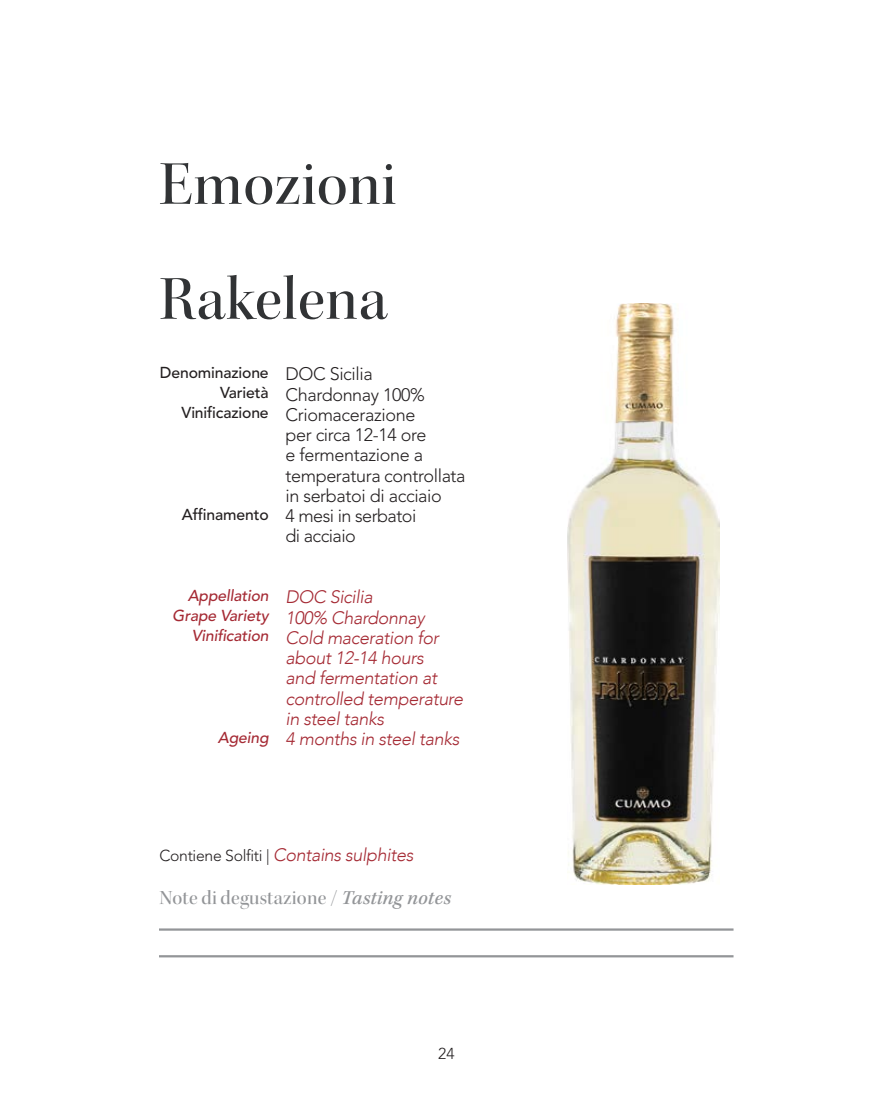
<style>
.page{position:relative;width:893px;height:1117px;background:#fff}
.page>*{position:absolute;margin:0;border:0;box-sizing:border-box;transform-origin:0 0}
.t1{font:63px "Kepler Std Medium Disp";letter-spacing:.01em;color:#313335}
.t2{font:20.25px "Kepler Std Medium Disp";letter-spacing:.01em;color:#939598}
.t3{font:italic 300 18px/20.2px "Avenir";letter-spacing:-.02em;color:#a52a34}
.t4{font:300 18px/20.2px "Avenir";letter-spacing:-.02em;color:#231f20}
.t5{font:500 15.75px "Avenir";letter-spacing:-.01em;color:#231f20}
.t6{font:italic 500 15.75px "Avenir LT Std";letter-spacing:-.01em;color:#a52a34}
.t7{font:300 15.75px "Avenir";color:#231f20}
.s1{font-style:normal;font-size:15.75px;color:#231f20}
.s2{font-family:"Kepler Std";font-weight:500;font-style:italic}
</style>
<div class="page">
<img style="left:567px;top:303px;width:152px;height:580px">
<hr style="left:159px;top:928px;width:574px;height:2px;background:#939598">
<hr style="left:159px;top:954px;width:574px;height:3px;background:#939598">
<p class="t1" style="left:159px;top:148px;width:238px">Emozioni</p>
<p class="t1" style="left:159px;top:263px;width:229px">Rakelena</p>
<p class="t5" style="left:160px;top:361px;width:110px">Denominazione</p>
<p class="t5" style="left:220px;top:381px;width:50px">Varietà</p>
<p class="t5" style="left:182px;top:401px;width:89px">Vinificazione</p>
<p class="t5" style="left:182px;top:502px;width:88px">Affinamento</p>
<p class="t4" style="left:285px;top:364px;width:89px">DOC Sicilia</p>
<p class="t4" style="left:285px;top:385px;width:141px">Chardonnay 100%</p>
<p class="t4" style="left:285px;top:405px;width:182px">Criomacerazione<br>per circa 12-14 ore<br>e fermentazione a temperatura controllata</p>
<p class="t4" style="left:285px;top:486px;width:158px">in serbatoi di acciaio</p>
<p class="t4" style="left:285px;top:506px;width:132px">4 mesi in serbatoi</p>
<p class="t4" style="left:285px;top:526px;width:72px">di acciaio</p>
<p class="t6" style="left:188px;top:586px;width:82px">Appellation</p>
<p class="t6" style="left:172px;top:606px;width:98px">Grape Variety</p>
<p class="t6" style="left:192px;top:626px;width:78px">Vinification</p>
<p class="t6" style="left:218px;top:728px;width:52px">Ageing</p>
<p class="t3" style="left:285px;top:586px;width:89px">DOC Sicilia</p>
<p class="t3" style="left:285px;top:607px;width:141px">100% Chardonnay</p>
<p class="t3" style="left:285px;top:627px;width:179px">Cold maceration for about 12-14 hours<br>and fermentation at controlled temperature in steel tanks</p>
<p class="t3" style="left:285px;top:728px;width:175px">4 months in steel tanks</p>
<p class="t3" style="left:159px;top:844px;width:255px"><span class="s1">Contiene Solfiti |</span> Contains sulphites</p>
<p class="t2" style="left:159px;top:885px;width:293px">Note di degustazione / <span class="s2">Tasting notes</span></p>
<p class="t7" style="left:438px;top:1041px;width:18px">24</p>
</div>
